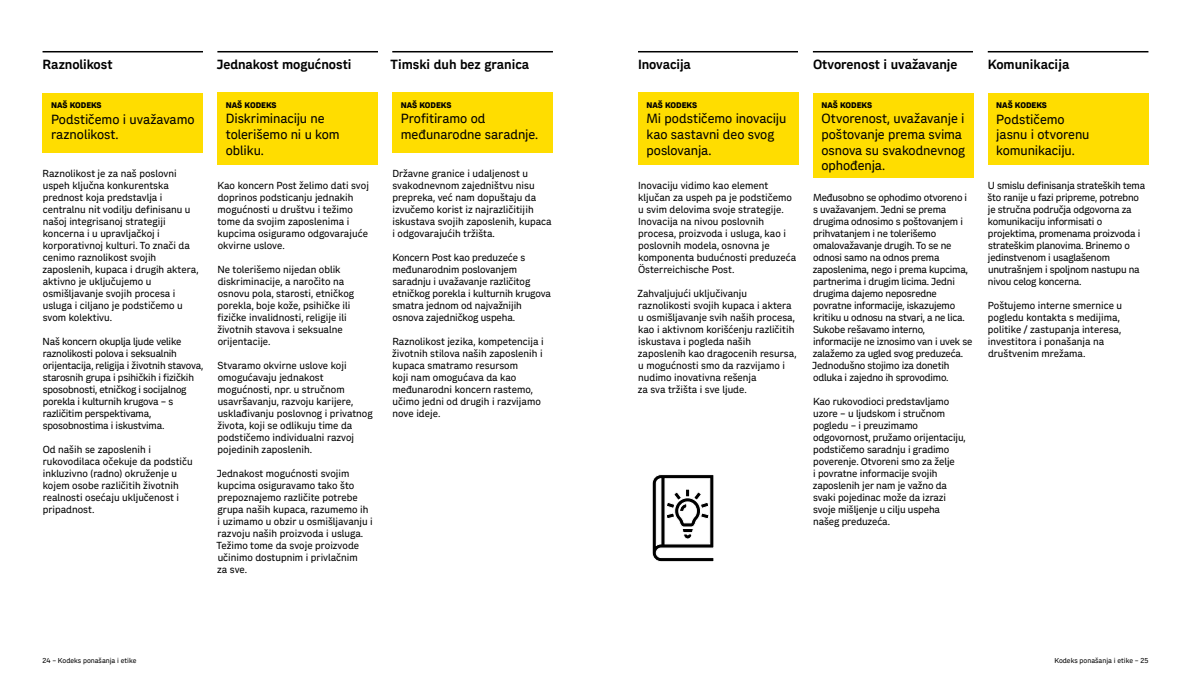
<style>
.page{position:relative;width:1191px;height:681px;background:#fff}
.page>*{position:absolute;margin:0;border:0;box-sizing:border-box;transform-origin:0 0}
.t1{font:13px/15.6px "Post Sans";letter-spacing:-.005em;color:#000}
.t2{font:700 13px "Post Sans";color:#000}
.t3{font:10px/12px "Post Sans";color:#000}
.t4{font:10px/12px "Post Sans";letter-spacing:-.02em;color:#000}
.t5{font:800 8px "Post Sans";letter-spacing:-.01em;color:#000}
.t6{font:7px "Post Sans";color:#000}
</style>
<div class="page">
<hr style="left:43px;top:51px;width:160px;height:1px;background:#000">
<hr style="left:638px;top:51px;width:160px;height:1px;background:#000">
<hr style="left:217px;top:51px;width:161px;height:1px;background:#000">
<hr style="left:813px;top:51px;width:160px;height:1px;background:#000">
<hr style="left:392px;top:51px;width:161px;height:1px;background:#000">
<hr style="left:987px;top:51px;width:161px;height:1px;background:#000">
<svg style="left:652px;top:474px;width:62px;height:87px"></svg>
<div style="left:217px;top:93px;width:161px;height:72px;background:#fd0"></div>
<div style="left:43px;top:93px;width:160px;height:60px;background:#fd0"></div>
<div style="left:392px;top:93px;width:161px;height:60px;background:#fd0"></div>
<div style="left:638px;top:93px;width:160px;height:72px;background:#fd0"></div>
<div style="left:813px;top:93px;width:160px;height:84px;background:#fd0"></div>
<div style="left:987px;top:93px;width:161px;height:72px;background:#fd0"></div>
<h1 class="t2" style="left:43px;top:56px;width:72px">Raznolikost</h1>
<p class="t5" style="left:51px;top:100px;width:52px">NAŠ KODEKS</p>
<h1 class="t1" style="left:51px;top:111px;width:145px">Podstičemo i uvažavamo raznolikost.</h1>
<p class="t3" style="left:42px;top:167px;width:158px">Raznolikost je za naš poslovni uspeh ključna konkurentska prednost koja predstavlja i centralnu nit vodilju definisanu u našoj integrisanoj strategiji koncerna i u upravljačkoj i korporativnoj kulturi. To znači da cenimo raznolikost svojih zaposlenih, kupaca i drugih aktera, aktivno je uključujemo u osmišljavanje svojih procesa i usluga i ciljano je podstičemo u svom kolektivu.</p>
<p class="t4" style="left:43px;top:335px;width:162px">Naš koncern okuplja ljude velike raznolikosti polova i seksualnih orijentacija, religija i životnih stavova, starosnih grupa i psihičkih i fizičkih sposobnosti, etničkog i socijalnog porekla i kulturnih krugova – s različitim perspektivama, sposobnostima i iskustvima.</p>
<p class="t3" style="left:43px;top:443px;width:152px">Od naših se zaposlenih i rukovodilaca očekuje da podstiču inkluzivno (radno) okruženje u kojem osobe različitih životnih realnosti osećaju uključenost i pripadnost.</p>
<h1 class="t2" style="left:217px;top:56px;width:136px">Jednakost mogućnosti</h1>
<p class="t5" style="left:226px;top:100px;width:52px">NAŠ KODEKS</p>
<h1 class="t1" style="left:226px;top:111px;width:115px">Diskriminaciju ne tolerišemo ni u kom obliku.</h1>
<p class="t3" style="left:217px;top:179px;width:153px">Kao koncern Post želimo dati svoj doprinos podsticanju jednakih mogućnosti u društvu i težimo tome da svojim zaposlenima i kupcima osiguramo odgovarajuće okvirne uslove.</p>
<p class="t3" style="left:217px;top:263px;width:138px">Ne tolerišemo nijedan oblik diskriminacije, a naročito na osnovu pola, starosti, etničkog porekla, boje kože, psihičke ili fizičke invalidnosti, religije ili životnih stavova i seksualne orijentacije.</p>
<p class="t3" style="left:217px;top:359px;width:157px">Stvaramo okvirne uslove koji omogućavaju jednakost mogućnosti, npr. u stručnom usavršavanju, razvoju karijere, usklađivanju poslovnog i privatnog života, koji se odlikuju time da podstičemo individualni razvoj pojedinih zaposlenih.</p>
<p class="t3" style="left:216px;top:467px;width:158px">Jednakost mogućnosti svojim kupcima osiguravamo tako što prepoznajemo različite potrebe grupa naših kupaca, razumemo ih<br>i uzimamo u obzir u osmišljavanju i razvoju naših proizvoda i usluga.<br>Težimo tome da svoje proizvode učinimo dostupnim i privlačnim<br>za sve.</p>
<h1 class="t2" style="left:390px;top:56px;width:140px">Timski duh bez granica</h1>
<p class="t5" style="left:401px;top:100px;width:52px">NAŠ KODEKS</p>
<h1 class="t1" style="left:401px;top:111px;width:139px">Profitiramo od međunarodne saradnje.</h1>
<p class="t3" style="left:392px;top:167px;width:161px">Državne granice i udaljenost u svakodnevnom zajedništvu nisu prepreka, već nam dopuštaju da izvučemo korist iz najrazličitijih iskustava svojih zaposlenih, kupaca i odgovarajućih tržišta.</p>
<p class="t3" style="left:392px;top:251px;width:160px">Koncern Post kao preduzeće s međunarodnim poslovanjem saradnju i uvažavanje različitog etničkog porekla i kulturnih krugova smatra jednom od najvažnijih osnova zajedničkog uspeha.</p>
<p class="t3" style="left:392px;top:335px;width:153px">Raznolikost jezika, kompetencija i životnih stilova naših zaposlenih i kupaca smatramo resursom<br>koji nam omogućava da kao međunarodni koncern rastemo, učimo jedni od drugih i razvijamo nove ideje.</p>
<h1 class="t2" style="left:638px;top:56px;width:54px">Inovacija</h1>
<p class="t5" style="left:646px;top:100px;width:52px">NAŠ KODEKS</p>
<h1 class="t1" style="left:646px;top:111px;width:141px">Mi podstičemo inovaciju kao sastavni deo svog poslovanja.</h1>
<p class="t3" style="left:638px;top:179px;width:160px">Inovaciju vidimo kao element ključan za uspeh pa je podstičemo u svim delovima svoje strategije.<br>Inovacija na nivou poslovnih procesa, proizvoda i usluga, kao i poslovnih modela, osnovna je komponenta budućnosti preduzeća<br>Österreichische Post.</p>
<p class="t3" style="left:637px;top:287px;width:161px">Zahvaljujući uključivanju raznolikosti svojih kupaca i aktera u osmišljavanje svih naših procesa, kao i aktivnom korišćenju različitih iskustava i pogleda naših zaposlenih kao dragocenih resursa, u mogućnosti smo da razvijamo i nudimo inovativna rešenja<br>za sva tržišta i sve ljude.</p>
<h1 class="t2" style="left:813px;top:56px;width:146px">Otvorenost i uvažavanje</h1>
<p class="t5" style="left:821px;top:100px;width:52px">NAŠ KODEKS</p>
<h1 class="t1" style="left:821px;top:111px;width:145px">Otvorenost, uvažavanje i poštovanje prema svima osnova su svakodnevnog ophođenja.</h1>
<p class="t4" style="left:812px;top:191px;width:162px">Međusobno se ophodimo otvoreno i s uvažavanjem. Jedni se prema drugima odnosimo s poštovanjem i prihvatanjem i ne tolerišemo omalovažavanje drugih. To se ne odnosi samo na odnos prema zaposlenima, nego i prema kupcima, partnerima i drugim licima. Jedni drugima dajemo neposredne povratne informacije, iskazujemo kritiku u odnosu na stvari, a ne lica.<br>Sukobe rešavamo interno, informacije ne iznosimo van i uvek se zalažemo za ugled svog preduzeća.<br>Jednodušno stojimo iza donetih odluka i zajedno ih sprovodimo.</p>
<p class="t3" style="left:812px;top:395px;width:155px">Kao rukovodioci predstavljamo uzore – u ljudskom i stručnom pogledu – i preuzimamo odgovornost, pružamo orijentaciju, podstičemo saradnju i gradimo poverenje. Otvoreni smo za želje<br>i povratne informacije svojih zaposlenih jer nam je važno da svaki pojedinac može da izrazi svoje mišljenje u cilju uspeha našeg preduzeća.</p>
<h1 class="t2" style="left:987px;top:56px;width:83px">Komunikacija</h1>
<p class="t5" style="left:996px;top:100px;width:52px">NAŠ KODEKS</p>
<h1 class="t1" style="left:996px;top:111px;width:95px">Podstičemo jasnu i otvorenu komunikaciju.</h1>
<p class="t4" style="left:987px;top:179px;width:159px">U smislu definisanja strateških tema što ranije u fazi pripreme, potrebno je stručna područja odgovorna za komunikaciju informisati o projektima, promenama proizvoda i strateškim planovima. Brinemo o jedinstvenom i usaglašenom unutrašnjem i spoljnom nastupu na nivou celog koncerna.</p>
<p class="t3" style="left:987px;top:299px;width:136px">Poštujemo interne smernice u pogledu kontakta s medijima, politike / zastupanja interesa, investitora i ponašanja na društvenim mrežama.</p>
<p class="t6" style="left:43px;top:655px;width:95px">24 – Kodeks ponašanja i etike</p>
<p class="t6" style="left:1054px;top:655px;width:95px">Kodeks ponašanja i etike – 25</p>
</div>
